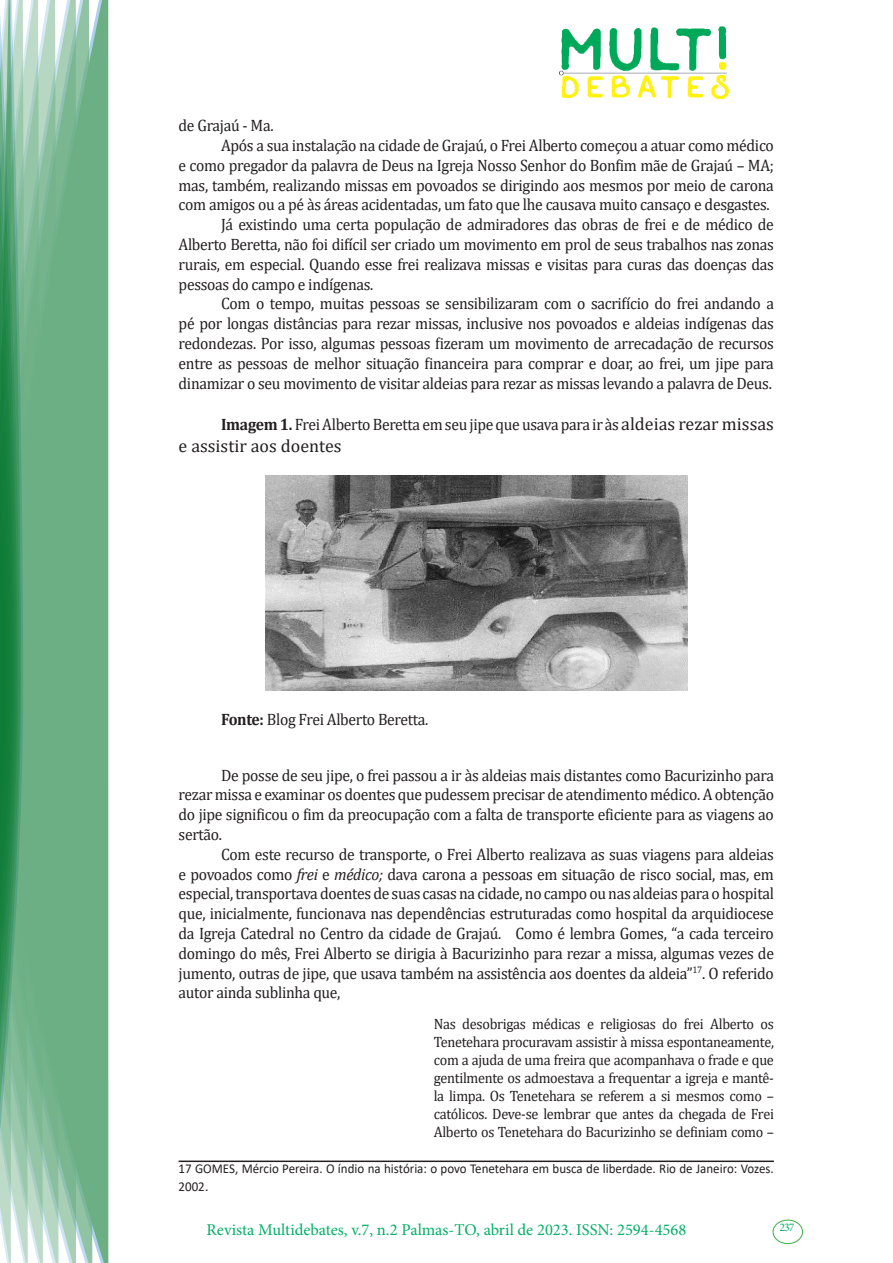
<style>
.page{position:relative;width:893px;height:1263px;background:#fff}
.page>*{position:absolute;margin:0;border:0;box-sizing:border-box;transform-origin:0 0}
.texto{font:18px "Cambria";color:#231f20}
.texto-2{font:16.5px/19.8px "Cambria";letter-spacing:-.02em;color:#231f20;text-align:justify;scale:.95 1}
.t1{font:16.5px "Minion Pro";color:#00b064}
.citacao{font:15px/18px "Cambria";letter-spacing:-.02em;color:#231f20;text-align:justify;scale:.95 1}
.Rodapé{font:13.5px/18px "Calibri";color:#231f20;scale:.96 1}
.t2{font:11.7px "Minion Pro";color:#00b064}
.s1{font-weight:700}
.s2{font-size:18px}
.s3{font-style:italic}
.s4{font-family:"Arial";font-size:15px}
</style>
<div class="page">
<img style="left:559px;top:26px;width:169px;height:72px">
<div style="left:95px;top:0;width:14px;height:1263px;background:#6caf84"></div>
<svg style="left:79px;top:0;width:16px;height:1263px;background:#71b289"></svg>
<svg style="left:62px;top:0;width:17px;height:1263px;background:#75b48c"></svg>
<svg style="left:45px;top:0;width:17px;height:1263px;background:#7cb792"></svg>
<svg style="left:30px;top:0;width:15px;height:1263px;background:#80ba96"></svg>
<svg style="left:0;top:0;width:30px;height:1263px;background:#61a97f"></svg>
<div style="left:772px;top:1219px;width:31px;height:25px;border:1px solid #40ae49;border-radius:50%"></div>
<img style="left:265px;top:476px;width:422px;height:214px">
<hr style="left:179px;top:1160px;width:595px;height:2px;background:#231f20">
<p class="texto-2" style="left:179px;top:116px;width:102px">de Grajaú - Ma.</p>
<p class="texto-2" style="left:179px;top:135px;width:628px;text-indent:43px">Após a sua instalação na cidade de Grajaú, o Frei Alberto começou a atuar como médico e como pregador da palavra de Deus na Igreja Nosso Senhor do Bonfim mãe de Grajaú – MA; mas, também, realizando missas em povoados se dirigindo aos mesmos por meio de carona com amigos ou a pé às áreas acidentadas, um fato que lhe causava muito cansaço e desgastes.</p>
<p class="texto-2" style="left:179px;top:215px;width:628px;text-indent:43px">Já existindo uma certa população de admiradores das obras de frei e de médico de Alberto Beretta, não foi difícil ser criado um movimento em prol de seus trabalhos nas zonas rurais, em especial. Quando esse frei realizava missas e visitas para curas das doenças das pessoas do campo e indígenas.</p>
<p class="texto-2" style="left:179px;top:294px;width:628px;text-indent:43px">Com o tempo, muitas pessoas se sensibilizaram com o sacrifício do frei andando a pé por longas distâncias para rezar missas, inclusive nos povoados e aldeias indígenas das redondezas. Por isso, algumas pessoas fizeram um movimento de arrecadação de recursos entre as pessoas de melhor situação financeira para comprar e doar, ao frei, um jipe para dinamizar o seu movimento de visitar aldeias para rezar as missas levando a palavra de Deus.</p>
<p class="texto-2" style="left:221px;top:414px;width:583px"><span class="s1">Imagem 1.</span> Frei Alberto Beretta em seu jipe que usava para ir às <span class="s2">aldeias rezar missas</span></p>
<p class="texto" style="left:179px;top:435px;width:165px">e assistir aos doentes</p>
<p class="texto-2" style="left:221px;top:709px;width:220px"><span class="s1">Fonte:</span> Blog Frei Alberto Beretta.</p>
<p class="texto-2" style="left:179px;top:765px;width:628px;text-indent:43px">De posse de seu jipe, o frei passou a ir às aldeias mais distantes como Bacurizinho para rezar missa e examinar os doentes que pudessem precisar de atendimento médico. A obtenção do jipe significou o fim da preocupação com a falta de transporte eficiente para as viagens ao sertão.</p>
<p class="texto-2" style="left:179px;top:844px;width:628px;text-indent:43px">Com este recurso de transporte, o Frei Alberto realizava as suas viagens para aldeias e povoados como <span class="s3">frei</span> e <span class="s3">médico;</span> dava carona a pessoas em situação de risco social, mas, em especial, transportava doentes de suas casas na cidade, no campo ou nas aldeias para o hospital que, inicialmente, funcionava nas dependências estruturadas como hospital da arquidiocese da Igreja Catedral no Centro da cidade de Grajaú. Como é lembra Gomes, “a cada terceiro domingo do mês, Frei Alberto se dirigia à Bacurizinho para rezar a missa, algumas vezes de jumento, outras de jipe, que usava também na assistência aos doentes da aldeia”<sup>17</sup>. O referido autor ainda sublinha que,</p>
<p class="citacao" style="left:434px;top:1015px;width:360px">Nas desobrigas médicas e religiosas do frei Alberto os Tenetehara procuravam assistir à missa espontaneamente, com a ajuda de uma freira que acompanhava o frade e que gentilmente os admoestava a frequentar a igreja e mantê&shy;la limpa. Os Tenetehara se referem a si mesmos como – católicos. Deve-se lembrar que antes da chegada de Frei Alberto os Tenetehara do Bacurizinho se definiam como –</p>
<p class="Rodapé" style="left:179px;top:1159px;width:621px">17 GOMES, Mércio Pereira. O índio na história: o povo Tenetehara em busca de liberdade. Rio de Janeiro: Vozes.<br>2002<span class="s4">.</span></p>
<p class="t1" style="left:207px;top:1218px;width:481px">Revista Multidebates, v.7, n.2 Palmas-TO, abril de 2023. ISSN: 2594-4568</p>
<p class="t2" style="left:779px;top:1219px;width:16px">237</p>
</div>
